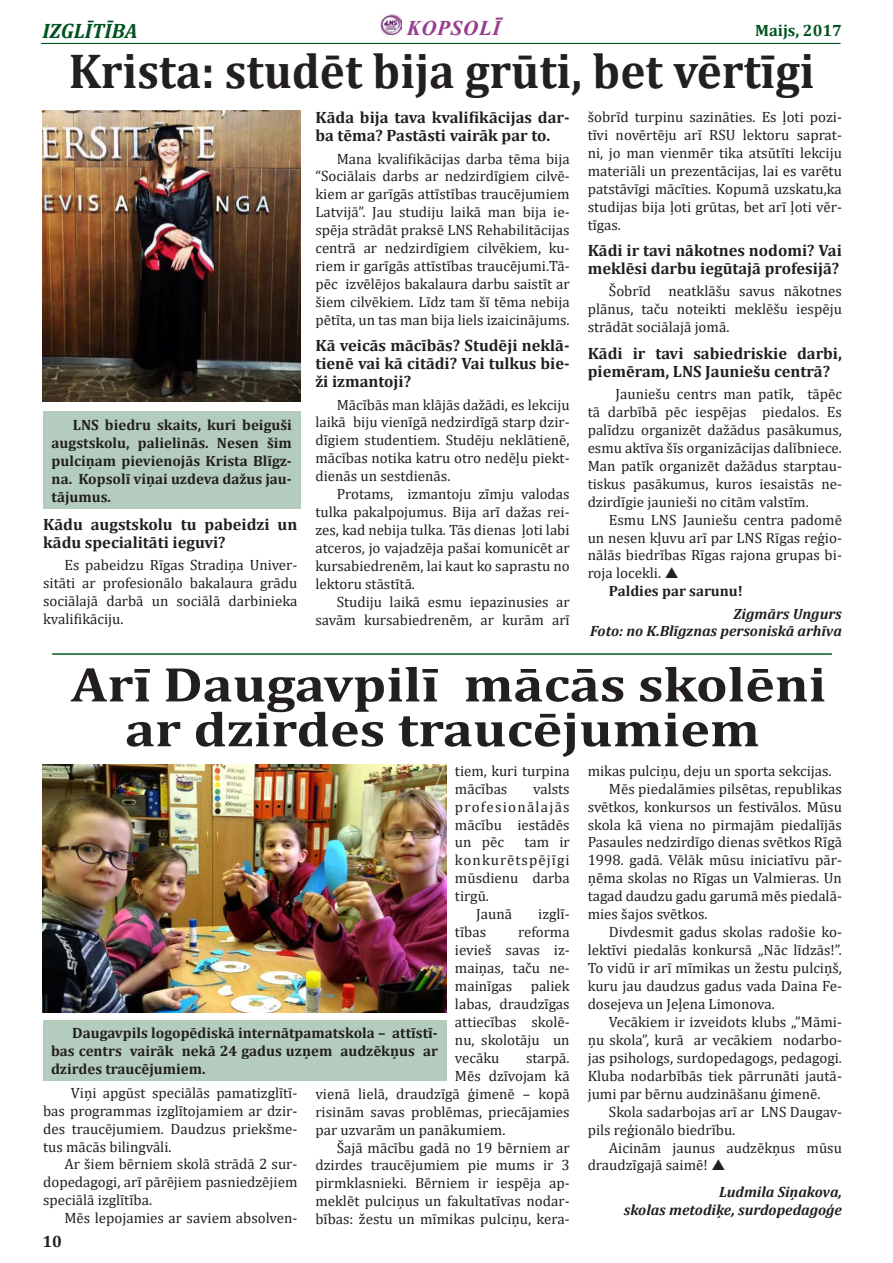
<style>
.page{position:relative;width:893px;height:1263px;background:#fff}
.page>*{position:absolute;margin:0;border:0;box-sizing:border-box;transform-origin:0 0}
.t1{font:700 49.35px/44.8px "Cambria";color:#231f20;text-align:center;scale:1.14 1}
.t2{font:700 49.35px "Cambria";color:#231f20;scale:.95 1}
.t3{font:italic 700 21px "Cambria";color:#005321}
.t4{font:italic 700 21px "Times New Roman";letter-spacing:.035em;color:#983c8f}
.t5{font:700 16.5px/18px "Cambria";color:#231f20}
.t6{font:700 16.5px "Cambria";color:#005321}
.t7{font:15px/18px "Cambria";color:#231f20;text-align:justify}
.t8{font:700 15px/18px "Cambria";color:#231f20;text-align:justify}
.t9{font:italic 700 15px/18px "Cambria";color:#231f20;text-align:right}
</style>
<div class="page">
<img style="left:381px;top:14px;width:20px;height:21px">
<hr style="left:41px;top:43px;width:799px;height:1px;background:#005321">
<img style="left:43px;top:111px;width:257px;height:290px">
<div style="left:43px;top:411px;width:257px;height:98px;background:#b3ccbd"></div>
<hr style="left:52px;top:653px;width:780px;height:2px;background:#005321">
<img style="left:43px;top:764px;width:403px;height:248px">
<div style="left:43px;top:1020px;width:403px;height:60px;background:#b3ccbd"></div>
<p class="t3" style="left:43px;top:16px;width:97px">IZGLĪTĪBA</p>
<h2 class="t4" style="left:407px;top:13px;width:95px">KOPSOLĪ</h2>
<p class="t6" style="left:755px;top:18px;width:88px">Maijs, 2017</p>
<p class="t2" style="left:69px;top:36px;width:787px">Krista: studēt bija grūti, bet vērtīgi</p>
<p class="t8" style="left:52px;top:415px;width:242px;text-indent:21px">LNS biedru skaits, kuri beiguši augstskolu, palielinās. Nesen šim pulciņam pievienojās Krista Blīgz&shy;na. Kopsolī viņai uzdeva dažus jau&shy;tājumus.</p>
<p class="t5" style="left:43px;top:515px;width:256px">Kādu augstskolu tu pabeidzi un kādu specialitāti ieguvi?</p>
<p class="t7" style="left:43px;top:556px;width:256px;text-indent:21px">Es pabeidzu Rīgas Stradiņa Univer&shy;sitāti ar profesionālo bakalaura grādu sociālajā darbā un sociālā darbinieka kvalifikāciju.</p>
<p class="t5" style="left:315px;top:108px;width:256px">Kāda bija tava kvalifikācijas dar&shy;ba tēma? Pastāsti vairāk par to.</p>
<p class="t7" style="left:315px;top:149px;width:256px;text-indent:21px">Mana kvalifikācijas darba tēma bija “Sociālais darbs ar nedzirdīgiem cilvē&shy;kiem ar garīgās attīstības traucējumiem Latvijā”. Jau studiju laikā man bija ie&shy;spēja strādāt praksē LNS Rehabilitācijas centrā ar nedzirdīgiem cilvēkiem, ku&shy;riem ir garīgās attīstības traucējumi.Tā&shy;pēc izvēlējos bakalaura darbu saistīt ar šiem cilvēkiem. Līdz tam šī tēma nebija pētīta, un tas man bija liels izaicinājums.</p>
<p class="t5" style="left:315px;top:336px;width:256px;text-align:justify">Kā veicās mācībās? Studēji neklā&shy;tienē vai kā citādi? Vai tulkus bie&shy;ži izmantoji?</p>
<p class="t7" style="left:315px;top:395px;width:256px;text-indent:21px">Mācībās man klājās dažādi, es lekciju laikā biju vienīgā nedzirdīgā starp dzir&shy;dīgiem studentiem. Studēju neklātienē, mācības notika katru otro nedēļu piekt&shy;dienās un sestdienās.</p>
<p class="t7" style="left:315px;top:485px;width:256px;text-indent:21px">Protams, izmantoju zīmju valodas tulka pakalpojumus. Bija arī dažas rei&shy;zes, kad nebija tulka. Tās dienas ļoti labi atceros, jo vajadzēja pašai komunicēt ar kursabiedrenēm, lai kaut ko saprastu no lektoru stāstītā.</p>
<p class="t7" style="left:315px;top:593px;width:256px;text-align:right">Studiju laikā esmu iepazinusies ar savām kursabiedrenēm, ar kurām arī</p>
<p class="t7" style="left:588px;top:108px;width:256px">šobrīd turpinu sazināties. Es ļoti pozi&shy;tīvi novērtēju arī RSU lektoru saprat&shy;ni, jo man vienmēr tika atsūtīti lekciju materiāli un prezentācijas, lai es varētu patstāvīgi mācīties. Kopumā uzskatu,ka studijas bija ļoti grūtas, bet arī ļoti vēr&shy;tīgas.</p>
<p class="t5" style="left:588px;top:241px;width:256px">Kādi ir tavi nākotnes nodomi? Vai meklēsi darbu iegūtajā profesijā?</p>
<p class="t7" style="left:588px;top:282px;width:256px;text-indent:21px">Šobrīd neatklāšu savus nākotnes plānus, taču noteikti meklēšu iespēju strādāt sociālajā jomā.</p>
<p class="t5" style="left:588px;top:344px;width:256px">Kādi ir tavi sabiedriskie darbi, piemēram, LNS Jauniešu centrā?</p>
<p class="t7" style="left:588px;top:385px;width:256px;text-indent:28px">Jauniešu centrs man patīk, tāpēc tā darbībā pēc iespējas piedalos. Es palīdzu organizēt dažādus pasākumus, esmu aktīva šīs organizācijas dalībniece.<br>Man patīk organizēt dažādus starptau&shy;tiskus pasākumus, kuros iesaistās ne&shy;dzirdīgie jaunieši no citām valstīm.</p>
<p class="t7" style="left:588px;top:510px;width:256px;text-indent:21px">Esmu LNS Jauniešu centra padomē un nesen kļuvu arī par LNS Rīgas reģio&shy;nālās biedrības Rīgas rajona grupas bi&shy;roja locekli.</p>
<p class="t8" style="left:609px;top:582px;width:135px">Paldies par sarunu!</p>
<p class="t9" style="left:733px;top:604px;width:110px">Zigmārs Ungurs</p>
<p class="t9" style="left:590px;top:622px;width:253px">Foto: no K.Blīgznas personiskā arhīva</p>
<p class="t1" style="left:71px;top:660px;width:664px">Arī Daugavpilī mācās skolēni ar dzirdes traucējumiem</p>
<p class="t7" style="left:455px;top:761px;width:116px">tiem, kuri turpina mācības</p>
<p class="t7" style="left:455px;top:779px;width:116px;text-indent:78px">valsts profesionālajās mācību iestādēs un pēc</p>
<p class="t7" style="left:455px;top:833px;width:116px;text-indent:69px">tam ir konkurētspējīgi mūsdienu darba tirgū.</p>
<p class="t7" style="left:476px;top:905px;width:37px">Jaunā</p>
<p class="t7" style="left:538px;top:905px;width:33px">izglī-</p>
<p class="t7" style="left:455px;top:923px;width:33px">tības</p>
<p class="t7" style="left:455px;top:923px;width:116px;text-indent:63px">reforma ievieš savas iz&shy;maiņas, taču ne&shy;mainīgas paliek labas, draudzīgas attiecības skolē&shy;nu, skolotāju un vecāku</p>
<p class="t8" style="left:51px;top:1023px;width:388px;text-indent:21px">Daugavpils logopēdiskā internātpamatskola – attīstī&shy;bas centrs vairāk nekā 24 gadus uzņem audzēkņus ar dzirdes traucējumiem.</p>
<p class="t7" style="left:526px;top:1048px;width:45px">starpā.</p>
<p class="t7" style="left:455px;top:1066px;width:116px">Mēs dzīvojam kā</p>
<p class="t7" style="left:315px;top:1084px;width:256px">vienā lielā, draudzīgā ģimenē – kopā</p>
<p class="t7" style="left:315px;top:1102px;width:256px">risinām savas problēmas, priecājamies</p>
<p class="t7" style="left:315px;top:1120px;width:192px">par uzvarām un panākumiem.</p>
<p class="t7" style="left:315px;top:1138px;width:256px;text-indent:21px">Šajā mācību gadā no 19 bērniem ar dzirdes traucējumiem pie mums ir 3 pirmklasnieki. Bērniem ir iespēja ap&shy;meklēt pulciņus un fakultatīvas nodar&shy;bības: žestu un mīmikas pulciņu, kera-</p>
<p class="t7" style="left:43px;top:1083px;width:256px;text-indent:28px">Viņi apgūst speciālās pamatizglītī&shy;bas programmas izglītojamiem ar dzir&shy;des traucējumiem. Daudzus priekšme&shy;tus mācās bilingvāli.</p>
<p class="t7" style="left:43px;top:1155px;width:256px;text-indent:21px">Ar šiem bērniem skolā strādā 2 sur&shy;dopedagogi, arī pārējiem pasniedzējiem speciālā izglītība.</p>
<p class="t7" style="left:64px;top:1209px;width:234px">Mēs lepojamies ar saviem absolven-</p>
<p class="t5" style="left:43px;top:1231px;width:21px">10</p>
<p class="t7" style="left:588px;top:761px;width:246px">mikas pulciņu, deju un sporta sekcijas.</p>
<p class="t7" style="left:588px;top:779px;width:256px;text-indent:21px">Mēs piedalāmies pilsētas, republikas svētkos, konkursos un festivālos. Mūsu skola kā viena no pirmajām piedalījās Pasaules nedzirdīgo dienas svētkos Rīgā 1998. gadā. Vēlāk mūsu iniciatīvu pār&shy;ņēma skolas no Rīgas un Valmieras. Un tagad daudzu gadu garumā mēs piedalā&shy;mies šajos svētkos.</p>
<p class="t7" style="left:588px;top:923px;width:256px;text-indent:21px">Divdesmit gadus skolas radošie ko&shy;lektīvi piedalās konkursā „Nāc līdzās!”.<br>To vidū ir arī mīmikas un žestu pulciņš, kuru jau daudzus gadus vada Daina Fe&shy;dosejeva un Jeļena Limonova.</p>
<p class="t7" style="left:588px;top:1013px;width:256px;text-indent:21px">Vecākiem ir izveidots klubs „”Māmi&shy;ņu skola”, kurā ar vecākiem nodarbo&shy;jas psihologs, surdopedagogs, pedagogi.<br>Kluba nodarbībās tiek pārrunāti jautā&shy;jumi par bērnu audzināšanu ģimenē.</p>
<p class="t7" style="left:588px;top:1102px;width:256px;text-indent:21px">Skola sadarbojas arī ar LNS Daugav&shy;pils reģionālo biedrību.</p>
<p class="t7" style="left:588px;top:1138px;width:256px;text-indent:21px">Aicinām jaunus audzēkņus mūsu draudzīgajā saimē!</p>
<p class="t9" style="left:624px;top:1182px;width:220px">Ludmila Siņakova,<br>skolas metodiķe, surdopedagoģe</p>
</div>
